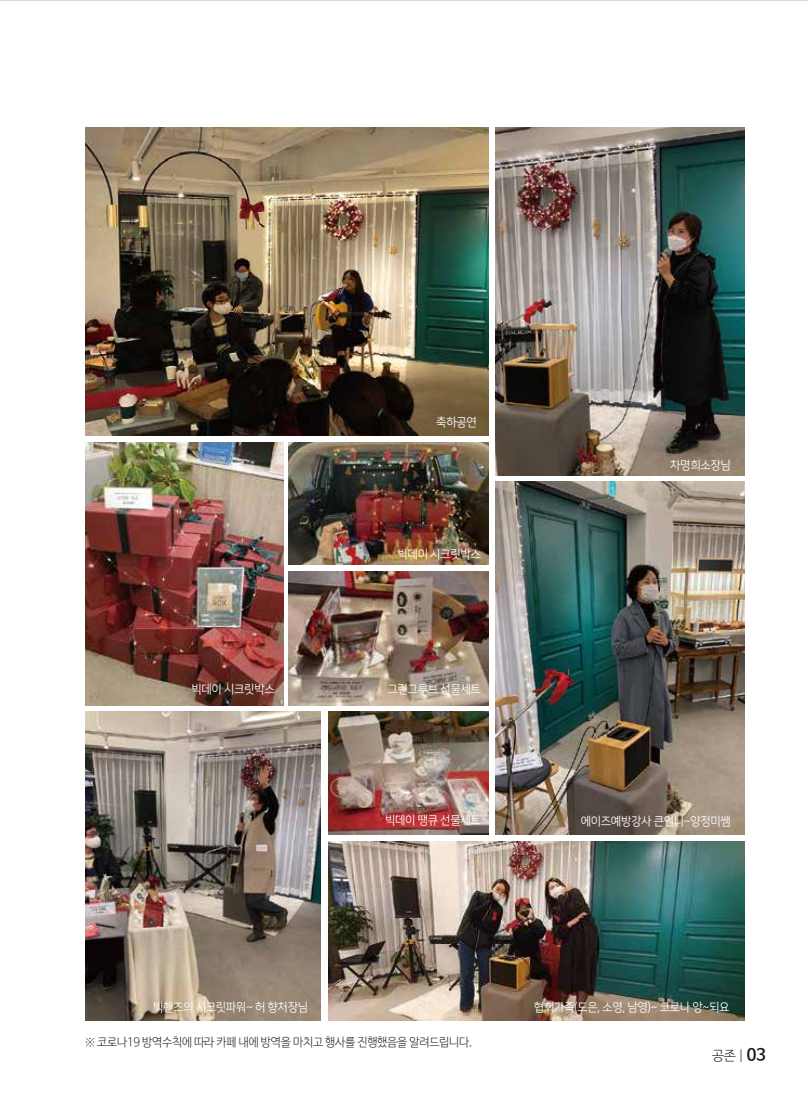
<style>
.page{position:relative;width:808px;height:1106px;background:#fff}
.page>*{position:absolute;margin:0;border:0;box-sizing:border-box;transform-origin:0 0}
.t1{font:300 13.5px "Nanum Barun Gothic";color:#221714}
.t2{font:12px "Nanum Square R";letter-spacing:-.03em;color:#fff;scale:.95 1}
.t3{font:300 12px "Nanum Barun Gothic";letter-spacing:-.02em;color:#221714;scale:.95 1}
.s1{font-weight:700;font-size:16.5px}
</style>
<div class="page">
<img style="left:85px;top:128px;width:404px;height:307px">
<img style="left:85px;top:712px;width:236px;height:308px">
<img style="left:85px;top:443px;width:198px;height:262px">
<img style="left:328px;top:712px;width:161px;height:122px">
<img style="left:495px;top:128px;width:249px;height:347px">
<img style="left:328px;top:842px;width:416px;height:178px">
<img style="left:495px;top:481px;width:249px;height:353px">
<img style="left:289px;top:571px;width:200px;height:134px">
<img style="left:289px;top:443px;width:200px;height:122px">
<p class="t2" style="left:192px;top:683px;width:89px">빅데이 시크릿박스</p>
<p class="t2" style="left:436px;top:415px;width:44px">축하공연</p>
<p class="t2" style="left:398px;top:548px;width:89px">빅데이 시크릿박스</p>
<p class="t2" style="left:387px;top:683px;width:100px">그린그루브 선물세트</p>
<p class="t2" style="left:385px;top:814px;width:102px">빅데이 땡큐 선물세트</p>
<p class="t2" style="left:670px;top:459px;width:65px">차명희소장님</p>
<p class="t2" style="left:581px;top:815px;width:159px">에이즈예방강사 큰언니~양정미쌤</p>
<p class="t2" style="left:153px;top:1001px;width:165px">빅핸즈의 시크릿파워~ 허 향처장님</p>
<p class="t2" style="left:534px;top:1001px;width:207px">협회가족(도은, 소영, 남영)~ 코로나 앙~되요</p>
<p class="t3" style="left:85px;top:1035px;width:409px">※ 코로나19 방역수칙에 따라 카페 내에 방역을 마치고 행사를 진행했음을 알려드립니다.</p>
<p class="t1" style="left:712px;top:1048px;width:55px">공존 | <span class="s1">03</span></p>
</div>
